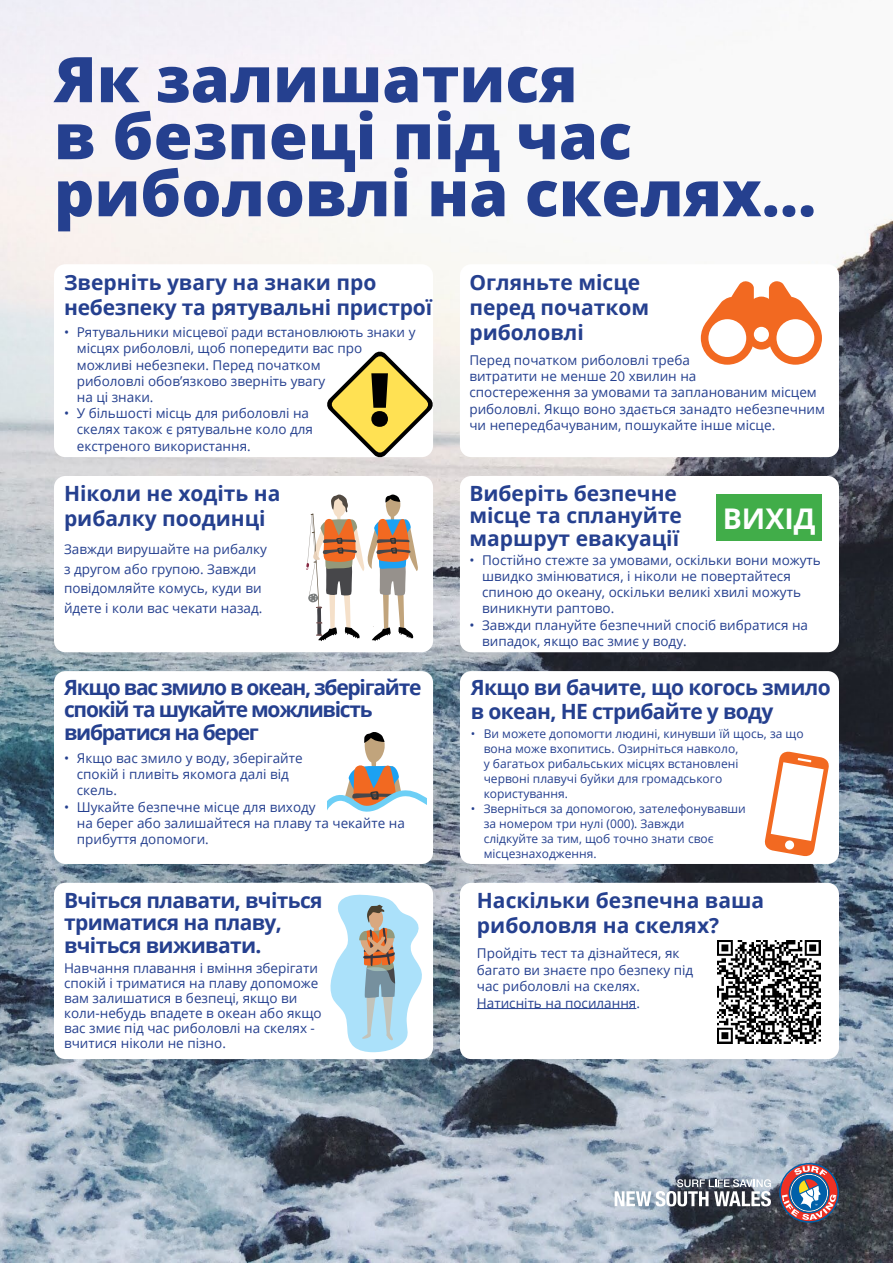
<style>
.page{position:relative;width:893px;height:1263px;background:#fff}
.page>*{position:absolute;margin:0;border:0;box-sizing:border-box;transform-origin:0 0}
.t1{font:800 63px/57px "Open Sans";color:#25408f}
.t2{font:700 28.5px "Open Sans";color:#fff}
.t3{font:700 21px/25.2px "Open Sans";letter-spacing:-.01em;color:#25408f}
.t4{font:700 21px/22.5px "Open Sans";letter-spacing:-.03em;color:#25408f}
.t5{font:700 21px/22.5px "Open Sans";letter-spacing:-.06em;color:#25408f}
.t6{font:13.5px/16.2px "Open Sans";color:#25408f}
.t7{font:12px/15px "Open Sans";color:#25408f}
</style>
<div class="page">
<img style="left:0;top:0;width:893px;height:1263px">
<svg style="left:779px;top:1163px;width:60px;height:60px;background:#836f7f"></svg>
<svg style="left:615px;top:1179px;width:156px;height:27px"></svg>
<div style="left:54px;top:264px;width:379px;height:193px;background:#fff;border-radius:11px"></div>
<div style="left:460px;top:264px;width:379px;height:193px;background:#fff;border-radius:11px"></div>
<div style="left:54px;top:476px;width:379px;height:176px;background:#fff;border-radius:11px"></div>
<div style="left:460px;top:476px;width:379px;height:176px;background:#fff;border-radius:11px"></div>
<div style="left:54px;top:671px;width:379px;height:193px;background:#fff;border-radius:11px"></div>
<div style="left:460px;top:671px;width:379px;height:193px;background:#fff;border-radius:11px"></div>
<div style="left:54px;top:883px;width:379px;height:176px;background:#fff;border-radius:11px"></div>
<div style="left:460px;top:883px;width:379px;height:176px;background:#fff;border-radius:11px"></div>
<svg style="left:701px;top:281px;width:121px;height:84px"></svg>
<svg style="left:306px;top:494px;width:112px;height:147px"></svg>
<svg style="left:327px;top:352px;width:106px;height:105px"></svg>
<svg style="left:330px;top:894px;width:92px;height:158px"></svg>
<svg style="left:764px;top:751px;width:65px;height:106px"></svg>
<svg style="left:328px;top:732px;width:98px;height:80px"></svg>
<div style="left:716px;top:494px;width:106px;height:47px;background:#41ad49"></div>
<hr style="left:477px;top:1008px;width:159px;height:1px;background:#25408f">
<img style="left:717px;top:940px;width:104px;height:103px">
<h1 class="t1" style="left:54px;top:48px;width:764px">Як залишатися<br>в безпеці під час риболовлі на скелях...</h1>
<h3 class="t3" style="left:64px;top:269px;width:370px">Зверніть увагу на знаки про небезпеку та рятувальні пристрої</h3>
<p class="t6" style="left:77px;top:324px;width:340px;text-indent:-13px">• Рятувальники місцевої ради встановлюють знаки у місцях риболовлі, щоб попередити вас про можливі небезпеки. Перед початком<br>риболовлі обов’язково зверніть увагу<br>на ці знаки.</p>
<p class="t6" style="left:77px;top:405px;width:238px;text-indent:-13px">• У більшості місць для риболовлі на скелях також є рятувальне коло для екстреного використання.</p>
<h3 class="t3" style="left:64px;top:480px;width:218px">Ніколи не ходіть на рибалку поодинці</h3>
<p class="t6" style="left:64px;top:539px;width:205px;line-height:19.5px">Завжди вирушайте на рибалку з другом або групою. Завжди повідомляйте комусь, куди ви йдете і коли вас чекати назад.</p>
<h3 class="t5" style="left:64px;top:675px;width:359px">Якщо вас змило в океан, зберігайте спокій та шукайте можливість вибратися на берег</h3>
<p class="t6" style="left:77px;top:750px;width:227px;text-indent:-13px">• Якщо вас змило у воду, зберігайте спокій і пливіть якомога далі від скель.</p>
<p class="t6" style="left:77px;top:798px;width:330px;text-indent:-13px">• Шукайте безпечне місце для виходу<br>на берег або залишайтеся на плаву та чекайте на прибуття допомоги.</p>
<h3 class="t4" style="left:64px;top:888px;width:260px">Вчіться плавати, вчіться триматися на плаву, вчіться виживати.</h3>
<p class="t6" style="left:64px;top:960px;width:259px;line-height:15px">Навчання плавання і вміння зберігати спокій і триматися на плаву допоможе вам залишатися в безпеці, якщо ви коли-небудь впадете в океан або якщо вас змиє під час риболовлі на скелях - вчитися ніколи не пізно.</p>
<h3 class="t3" style="left:469px;top:269px;width:181px">Огляньте місце перед початком риболовлі</h3>
<p class="t6" style="left:469px;top:352px;width:357px">Перед початком риболовлі треба<br>витратити не менше 20 хвилин на<br>спостереження за умовами та запланованим місцем риболовлі. Якщо воно здається занадто небезпечним чи непередбачуваним, пошукайте інше місце.</p>
<h3 class="t3" style="left:469px;top:481px;width:214px;line-height:22.5px">Виберіть безпечне місце та сплануйте маршрут евакуації</h3>
<p class="t6" style="left:482px;top:551px;width:340px;text-indent:-13px">• Постійно стежте за умовами, оскільки вони можуть швидко змінюватися, і ніколи не повертайтеся спиною до океану, оскільки великі хвилі можуть виникнути раптово.</p>
<p class="t6" style="left:482px;top:616px;width:327px;text-indent:-13px">• Завжди плануйте безпечний спосіб вибратися на випадок, якщо вас змиє у воду.</p>
<h2 class="t2" style="left:723px;top:498px;width:94px">ВИХІД</h2>
<h3 class="t4" style="left:471px;top:674px;width:361px;line-height:24px">Якщо ви бачите, що когось змило в океан, НЕ стрибайте у воду</h3>
<p class="t7" style="left:484px;top:725px;width:321px;text-indent:-13px">• Ви можете допомогти людині, кинувши їй щось, за що вона може вхопитись. Озирніться навколо,<br>у багатьох рибальських місцях встановлені<br>червоні плавучі буйки для громадського користування.</p>
<p class="t7" style="left:484px;top:800px;width:264px;text-indent:-13px">• Зверніться за допомогою, зателефонувавши за номером три нулі (000). Завжди<br>слідкуйте за тим, щоб точно знати своє місцезнаходження.</p>
<h3 class="t3" style="left:477px;top:887px;width:289px">Наскільки безпечна ваша риболовля на скелях?</h3>
<p class="t6" style="left:477px;top:944px;width:218px">Пройдіть тест та дізнайтеся, як багато ви знаєте про безпеку під час риболовлі на скелях.<br>Натисніть на посилання.</p>
</div>
